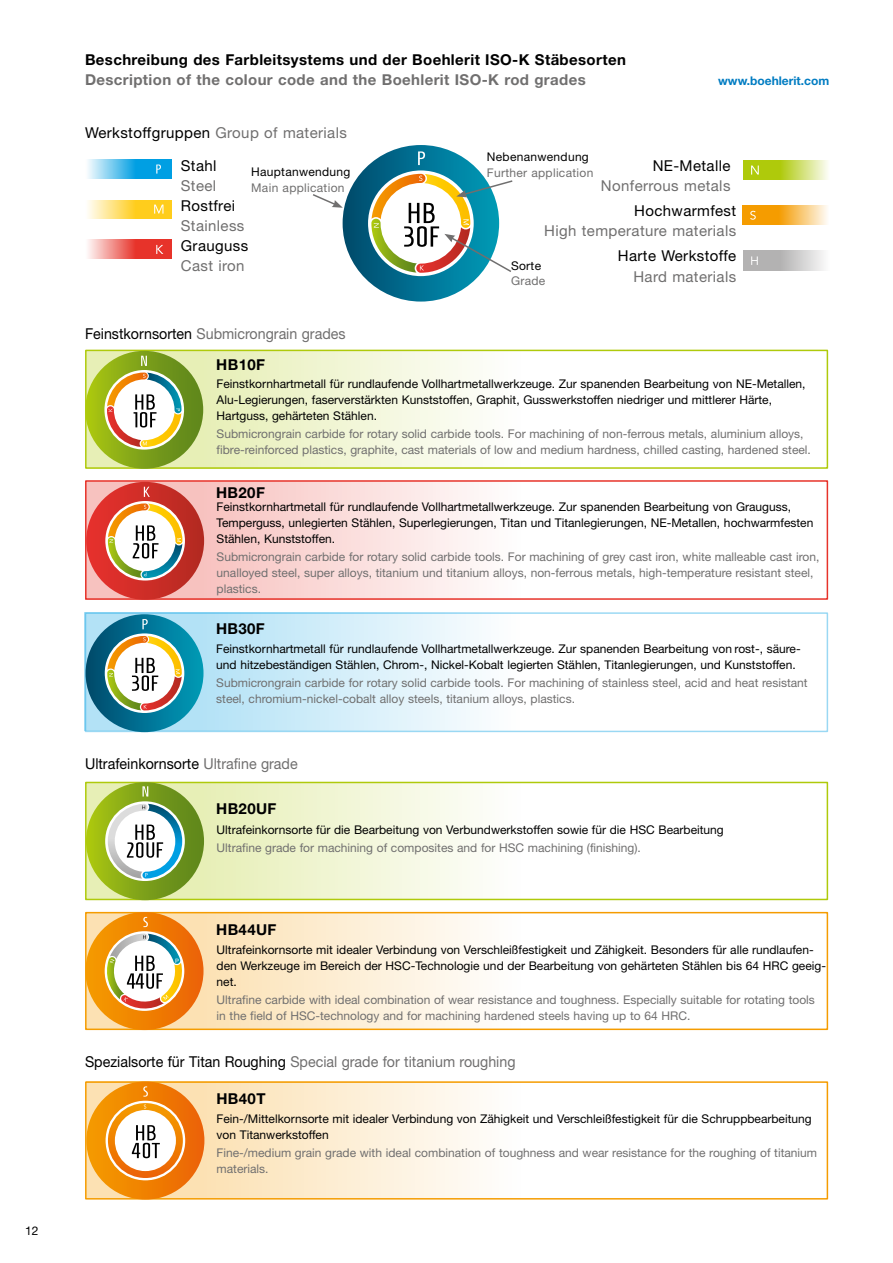
<style>
.page{position:relative;width:893px;height:1263px;background:#fff}
.page>*{position:absolute;margin:0;border:0;box-sizing:border-box;transform-origin:0 0}
.t1{font:15px "Helvetica Neue LT Pro";color:#706f6f;scale:.95 1}
.t2{font:700 15px "Helvetica Neue LT Pro";letter-spacing:.025em;color:#000}
.t3{font:15px/33px "Helvetica Neue LT Pro";letter-spacing:.025em;color:#000}
.t4{font:15px "Helvetica Neue LT Pro";letter-spacing:.025em;color:#706f6f}
.t5{font:700 15px "Helvetica Neue LT Pro";letter-spacing:.025em;color:#706f6f}
.t6{font:15px "Helvetica Neue LT Pro";color:#000;scale:.95 1}
.t7{font:15px "Helvetica Neue LT Pro";color:#706f6f}
.t8{font:12px/15.9px "Helvetica Neue LT Pro";color:#000}
.t9{font:12px/15.9px "Helvetica Neue LT Pro";color:#706f6f}
.t10{font:12px "Helvetica Neue LT Pro";letter-spacing:.025em;color:#706f6f}
.t11{font:12px "Helvetica Neue LT Pro";letter-spacing:.025em;color:#000}
.t12{font:700 12px "Helvetica Neue LT Pro";color:#007cc2}
.t13{font:6px "Helvetica Neue LT Pro";color:#fff}
.s1{color:#706f6f}
.s2{color:#000}
</style>
<div class="page">
<svg style="left:203px;top:353px;width:276px;height:113px;background:#f1f5d5"></svg>
<div style="left:85px;top:350px;width:743px;height:119px;border:2px solid #afca0b"></div>
<svg style="left:85px;top:351px;width:118px;height:118px"></svg>
<svg style="left:204px;top:1084px;width:275px;height:112px;background:#fcedd4"></svg>
<div style="left:85px;top:1081px;width:743px;height:118px;border:2px solid #f59c00"></div>
<svg style="left:86px;top:1081px;width:118px;height:118px"></svg>
<svg style="left:203px;top:615px;width:276px;height:114px;background:#d4eef9"></svg>
<svg style="left:86px;top:614px;width:117px;height:118px"></svg>
<svg style="left:88px;top:159px;width:83px;height:20px;background:#48b9ea"></svg>
<svg style="left:88px;top:240px;width:83px;height:19px;background:#ed6d66"></svg>
<svg style="left:88px;top:200px;width:83px;height:18px"></svg>
<svg style="left:154px;top:205px;width:9px;height:9px"></svg>
<svg style="left:156px;top:165px;width:5px;height:9px"></svg>
<svg style="left:156px;top:245px;width:7px;height:9px"></svg>
<svg style="left:744px;top:160px;width:84px;height:20px;background:#c5d850"></svg>
<svg style="left:743px;top:206px;width:84px;height:19px;background:#f7b748"></svg>
<svg style="left:744px;top:251px;width:80px;height:20px;background:#c5c4c4"></svg>
<svg style="left:751px;top:166px;width:8px;height:9px"></svg>
<svg style="left:750px;top:211px;width:6px;height:9px"></svg>
<svg style="left:751px;top:256px;width:7px;height:9px"></svg>
<svg style="left:204px;top:483px;width:270px;height:114px;background:#fadbda"></svg>
<div style="left:85px;top:480px;width:743px;height:120px;border:2px solid #e7332a"></div>
<svg style="left:86px;top:482px;width:118px;height:118px"></svg>
<svg style="left:313px;top:145px;width:200px;height:157px"></svg>
<svg style="left:204px;top:785px;width:275px;height:112px;background:#f1f5d5"></svg>
<div style="left:85px;top:782px;width:743px;height:118px;border:2px solid #afca0b"></div>
<svg style="left:86px;top:782px;width:118px;height:118px"></svg>
<svg style="left:204px;top:913px;width:620px;height:117px"></svg>
<svg style="left:85px;top:912px;width:119px;height:118px"></svg>
<p class="t8" style="left:25px;top:1223px;width:15px">12</p>
<p class="t2" style="left:85px;top:50px;width:542px">Beschreibung des Farbleitsystems und der Boehlerit ISO-K Stäbesorten</p>
<p class="t5" style="left:85px;top:70px;width:502px">Description of the colour code and the Boehlerit ISO-K rod grades</p>
<p class="t12" style="left:718px;top:73px;width:113px">www.boehlerit.com</p>
<p class="t3" style="left:181px;top:116px;width:167px;text-indent:-96px">Werkstoffgruppen <span class="s1">Group of materials<br></span>Stahl</p>
<p class="t7" style="left:181px;top:177px;width:37px">Steel</p>
<p class="t3" style="left:181px;top:189px;width:56px">Rostfrei</p>
<p class="t4" style="left:181px;top:217px;width:65px">Stainless</p>
<p class="t3" style="left:181px;top:228px;width:69px">Grauguss</p>
<p class="t4" style="left:181px;top:256px;width:65px">Cast iron</p>
<p class="t11" style="left:251px;top:165px;width:101px">Hauptanwendung</p>
<p class="t10" style="left:251px;top:180px;width:95px">Main application</p>
<p class="t11" style="left:487px;top:150px;width:103px">Nebenanwendung</p>
<p class="t10" style="left:487px;top:165px;width:108px">Further application</p>
<p class="t3" style="left:653px;top:149px;width:79px">NE-Metalle</p>
<p class="t4" style="left:601px;top:176px;width:131px">Nonferrous metals</p>
<p class="t3" style="left:634px;top:194px;width:103px">Hochwarmfest</p>
<p class="t4" style="left:544px;top:222px;width:193px">High temperature materials</p>
<p class="t3" style="left:618px;top:239px;width:120px">Harte Werkstoffe</p>
<p class="t4" style="left:633px;top:267px;width:104px">Hard materials</p>
<p class="t8" style="left:511px;top:257px;width:32px">Sorte</p>
<p class="t9" style="left:511px;top:273px;width:36px">Grade</p>
<p class="t1" style="left:85px;top:324px;width:276px"><span class="s2">Feinstkornsorten</span> Submicrongrain grades</p>
<p class="t8" style="left:217px;top:376px;width:590px">Feinstkornhartmetall für rundlaufende Vollhartmetallwerkzeuge. Zur spanenden Bearbeitung von NE-Metallen,<br>Alu-Legierungen, faserverstärkten Kunststoffen, Graphit, Gusswerkstoffen niedriger und mittlerer Härte,<br>Hartguss, gehärteten Stählen.</p>
<p class="t9" style="left:217px;top:426px;width:596px">Submicrongrain carbide for rotary solid carbide tools. For machining of non-ferrous metals, aluminium alloys, fibre-reinforced plastics, graphite, cast materials of low and medium hardness, chilled casting, hardened steel.</p>
<p class="t2" style="left:216px;top:356px;width:50px">HB10F</p>
<p class="t2" style="left:216px;top:484px;width:50px">HB20F</p>
<p class="t8" style="left:217px;top:499px;width:598px">Feinstkornhartmetall für rundlaufende Vollhartmetallwerkzeuge. Zur spanenden Bearbeitung von Grauguss,<br>Temperguss, unlegierten Stählen, Superlegierungen, Titan und Titanlegierungen, NE-Metallen, hochwarmfesten<br>Stählen, Kunststoffen.</p>
<p class="t9" style="left:217px;top:548px;width:604px">Submicrongrain carbide for rotary solid carbide tools. For machining of grey cast iron, white malleable cast iron, unalloyed steel, super alloys, titanium und titanium alloys, non-ferrous metals, high-temperature resistant steel, plastics.</p>
<p class="t2" style="left:216px;top:619px;width:50px">HB30F</p>
<p class="t8" style="left:216px;top:641px;width:586px">Feinstkornhartmetall für rundlaufende Vollhartmetallwerkzeuge. Zur spanenden Bearbeitung von rost-, säure&shy;und hitzebeständigen Stählen, Chrom-, Nickel-Kobalt legierten Stählen, Titanlegierungen, und Kunststoffen.</p>
<p class="t9" style="left:216px;top:675px;width:593px">Submicrongrain carbide for rotary solid carbide tools. For machining of stainless steel, acid and heat resistant steel, chromium-nickel-cobalt alloy steels, titanium alloys, plastics.</p>
<p class="t6" style="left:85px;top:754px;width:225px">Ultrafeinkornsorte <span class="s1">Ultrafine grade</span></p>
<p class="t2" style="left:216px;top:799px;width:62px">HB20UF</p>
<p class="t8" style="left:217px;top:822px;width:509px">Ultrafeinkornsorte für die Bearbeitung von Verbundwerkstoffen sowie für die HSC Bearbeitung</p>
<p class="t9" style="left:217px;top:840px;width:426px">Ultrafine grade for machining of composites and for HSC machining (finishing).</p>
<p class="t13" style="left:175px;top:957px;width:5px">P</p>
<p class="t2" style="left:216px;top:920px;width:62px">HB44UF</p>
<p class="t8" style="left:217px;top:941px;width:611px">Ultrafeinkornsorte mit idealer Verbindung von Verschleißfestigkeit und Zähigkeit. Besonders für alle rundlaufen&shy;den Werkzeuge im Bereich der HSC-Technologie und der Bearbeitung von gehärteten Stählen bis 64 HRC geeig&shy;net.</p>
<p class="t9" style="left:217px;top:991px;width:600px">Ultrafine carbide with ideal combination of wear resistance and toughness. Especially suitable for rotating tools in the field of HSC-technology and for machining hardened steels having up to 64 HRC.</p>
<p class="t1" style="left:85px;top:1053px;width:455px"><span class="s2">Spezialsorte für Titan Roughing</span> Special grade for titanium roughing</p>
<p class="t2" style="left:216px;top:1089px;width:51px">HB40T</p>
<p class="t8" style="left:217px;top:1111px;width:597px">Fein-/Mittelkornsorte mit idealer Verbindung von Zähigkeit und Verschleißfestigkeit für die Schruppbearbeitung von Titanwerkstoffen</p>
<p class="t9" style="left:217px;top:1145px;width:602px">Fine-/medium grain grade with ideal combination of toughness and wear resistance for the roughing of titanium materials.</p>
</div>
